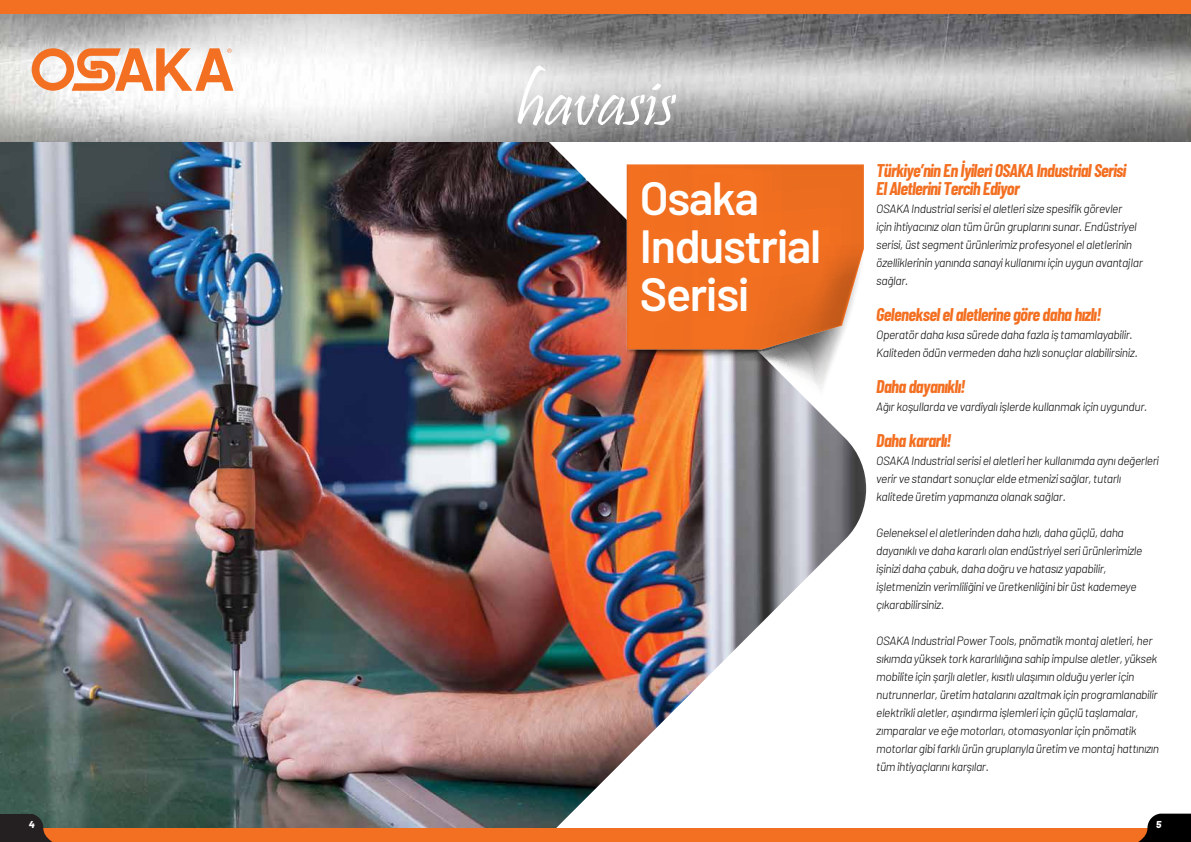
<style>
.page{position:relative;width:1191px;height:842px;background:#fff}
.page>*{position:absolute;margin:0;border:0;box-sizing:border-box;transform-origin:0 0}
.t1{font:72px "Pristina";color:#fff}
.t2{font:600 46.5px/47.8px "Barlow";letter-spacing:-.03em;color:#fff}
.t3{font:italic 700 18px/18px "Barlow Condensed";letter-spacing:-.03em;color:#f36f21}
.t4{font:italic 300 12px/18px "Barlow";letter-spacing:-.03em;color:#000}
.t5{font:italic 800 10px "Barlow";color:#fff}
</style>
<div class="page">
<img style="left:0;top:142px;width:866px;height:687px">
<img style="left:626px;top:164px;width:239px;height:232px">
<svg style="left:626px;top:164px;width:238px;height:186px;background:#ec732a"></svg>
<img style="left:0;top:13px;width:1191px;height:129px">
<svg style="left:32px;top:48px;width:201px;height:43px"></svg>
<div style="left:0;top:0;width:1191px;height:13px;background:#f36f21"></div>
<div style="left:0;top:829px;width:1191px;height:13px;background:#f36f21"></div>
<svg style="left:1093px;top:814px;width:98px;height:28px"></svg>
<svg style="left:0;top:814px;width:97px;height:28px"></svg>
<h1 class="t1" style="left:515px;top:62px;width:161px">havasis</h1>
<h2 class="t2" style="left:640px;top:171px;width:183px">Osaka<br>Industrial<br>Serisi</h2>
<h3 class="t3" style="left:876px;top:161px;width:251px">Türkiye’nin En İyileri OSAKA Industrial Serisi<br>El Aletlerini Tercih Ediyor</h3>
<p class="t4" style="left:876px;top:199px;width:268px">OSAKA Industrial serisi el aletleri size spesifik görevler<br>için ihtiyacınız olan tüm ürün gruplarını sunar. Endüstriyel serisi, üst segment ürünlerimiz profesyonel el aletlerinin özelliklerinin yanında sanayi kullanımı için uygun avantajlar sağlar.</p>
<h3 class="t3" style="left:876px;top:305px;width:226px">Geleneksel el aletlerine göre daha hızlı!</h3>
<p class="t4" style="left:876px;top:325px;width:263px">Operatör daha kısa sürede daha fazla iş tamamlayabilir.<br>Kaliteden ödün vermeden daha hızlı sonuçlar alabilirsiniz.</p>
<h3 class="t3" style="left:876px;top:377px;width:91px">Daha dayanıklı!</h3>
<p class="t4" style="left:876px;top:397px;width:273px">Ağır koşullarda ve vardiyalı işlerde kullanmak için uygundur.</p>
<h3 class="t3" style="left:876px;top:431px;width:77px">Daha kararlı!</h3>
<p class="t4" style="left:876px;top:451px;width:284px">OSAKA Industrial serisi el aletleri her kullanımda aynı değerleri verir ve standart sonuçlar elde etmenizi sağlar, tutarlı kalitede üretim yapmanıza olanak sağlar.</p>
<p class="t4" style="left:876px;top:523px;width:267px">Geleneksel el aletlerinden daha hızlı, daha güçlü, daha dayanıklı ve daha kararlı olan endüstriyel seri ürünlerimizle işinizi daha çabuk, daha doğru ve hatasız yapabilir, işletmenizin verimliliğini ve üretkenliğini bir üst kademeye çıkarabilirsiniz.</p>
<p class="t4" style="left:876px;top:631px;width:284px">OSAKA Industrial Power Tools, pnömatik montaj aletleri, her sıkımda yüksek tork kararlılığına sahip impulse aletler, yüksek mobilite için şarjlı aletler, kısıtlı ulaşımın olduğu yerler için nutrunnerlar, üretim hatalarını azaltmak için programlanabilir elektrikli aletler, aşındırma işlemleri için güçlü taşlamalar, zımparalar ve eğe motorları, otomasyonlar için pnömatik motorlar gibi farklı ürün gruplarıyla üretim ve montaj hattınızın tüm ihtiyaçlarını karşılar.</p>
<p class="t5" style="left:29px;top:817px;width:8px">4</p>
<p class="t5" style="left:1156px;top:817px;width:7px">5</p>
</div>
